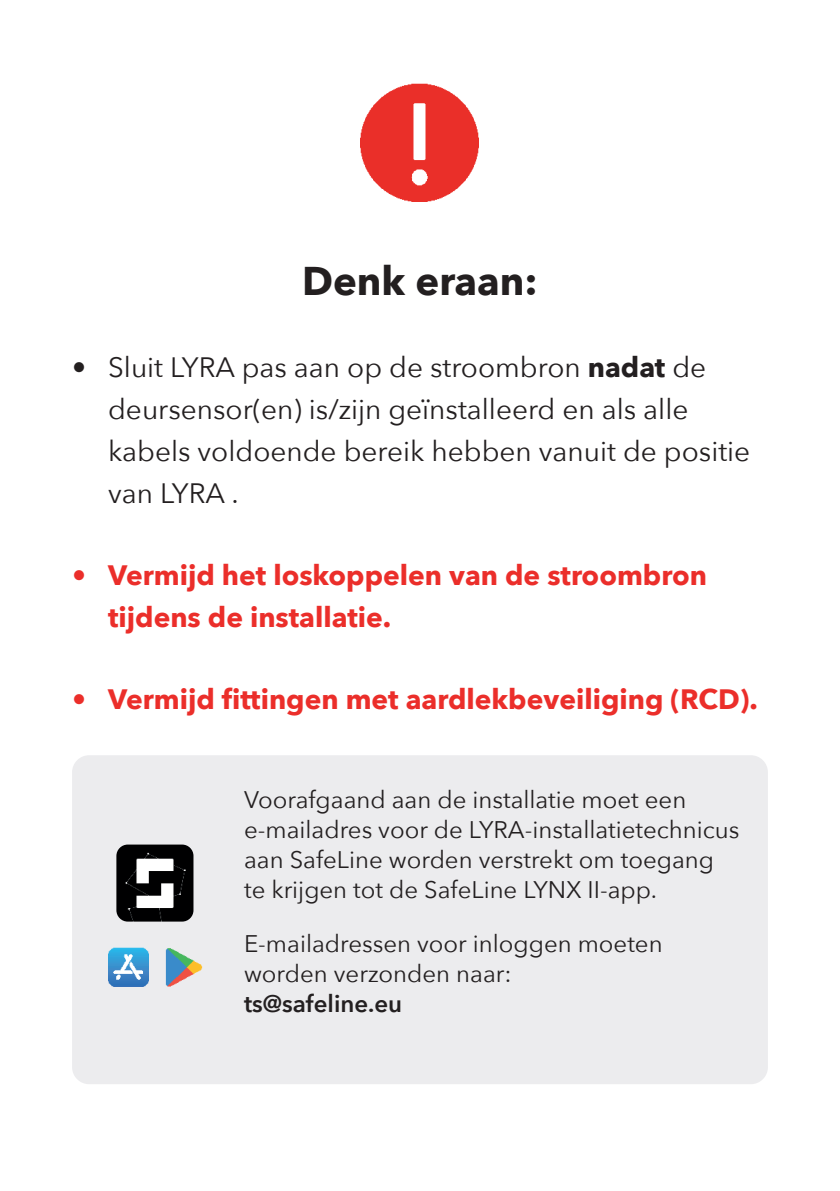
<style>
.page{position:relative;width:840px;height:1191px;background:#fff}
.page>*{position:absolute;margin:0;border:0;box-sizing:border-box;transform-origin:0 0}
.t1{font:700 40px "Avenir Next";color:#231f20}
.t2{font:28px/42px "Avenir Next";color:#231f20}
.t3{font:700 28px/42px "Avenir Next";color:#eb2e2a}
.t4{font:24px/30px "Avenir Next";color:#231f20}
.t5{font:600 24px "Avenir Next";color:#231f20}
.s1{font-weight:700}
</style>
<div class="page">
<div style="left:72px;top:755px;width:695px;height:329px;background:#ececee;border-radius:17px"></div>
<img style="left:360px;top:84px;width:118px;height:118px">
<img style="left:116px;top:844px;width:77px;height:77px">
<img style="left:108px;top:947px;width:40px;height:40px">
<img style="left:165px;top:948px;width:38px;height:39px">
<h1 class="t1" style="left:302px;top:246px;width:237px">Denk eraan:</h1>
<p class="t2" style="left:108px;top:345px;width:643px;text-indent:-36px">• Sluit LYRA pas aan op de stroombron <span class="s1">nadat</span> de deursensor(en) is/zijn geïnstalleerd en als alle kabels voldoende bereik hebben vanuit de positie van LYRA .</p>
<p class="t3" style="left:108px;top:553px;width:600px;text-indent:-36px">• Vermijd het loskoppelen van de stroombron tijdens de installatie.</p>
<p class="t3" style="left:72px;top:677px;width:686px">• Vermijd fittingen met aardlekbeveiliging (RCD).</p>
<p class="t4" style="left:244px;top:783px;width:496px">Voorafgaand aan de installatie moet een e-mailadres voor de LYRA-installatietechnicus aan SafeLine worden verstrekt om toegang te krijgen tot de SafeLine LYNX II-app.</p>
<p class="t4" style="left:244px;top:927px;width:420px">E-mailadressen voor inloggen moeten worden verzonden naar:</p>
<p class="t5" style="left:244px;top:982px;width:160px">ts@safeline.eu</p>
</div>
